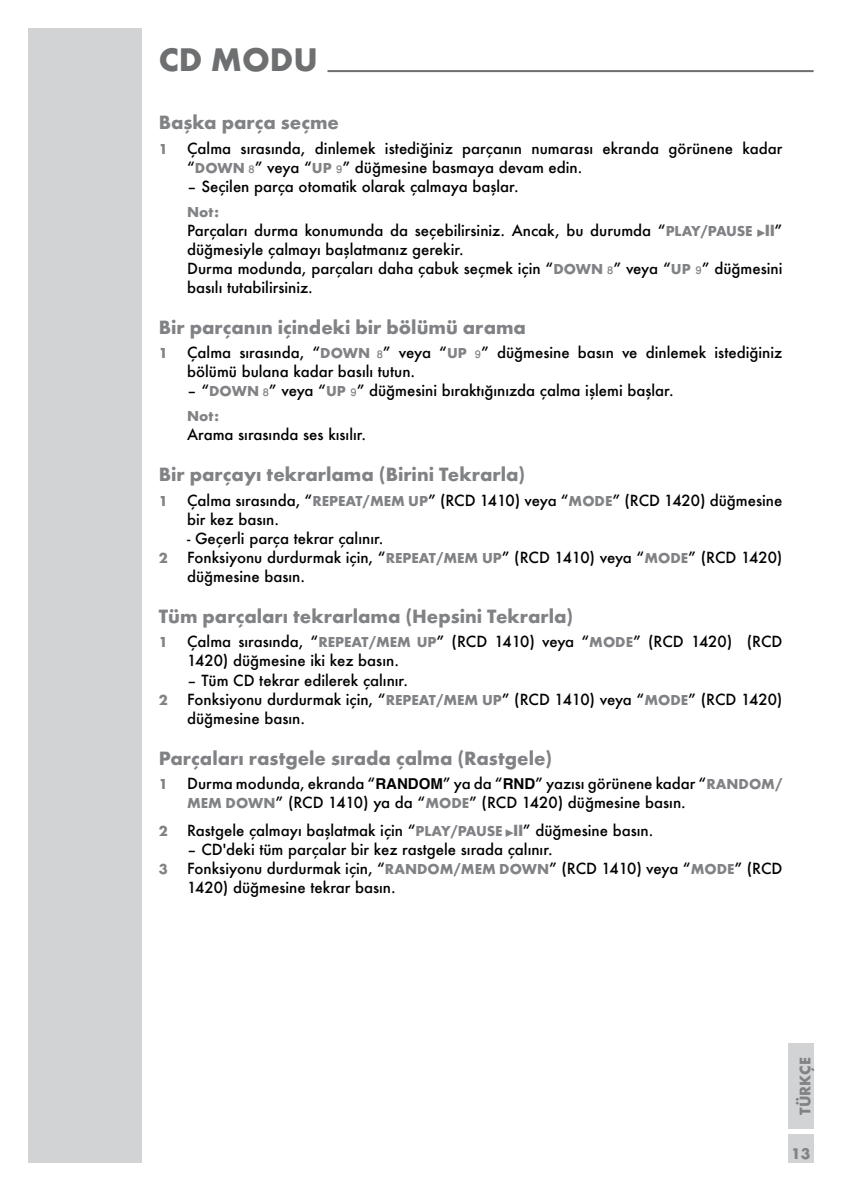
<style>
.page{position:relative;width:842px;height:1191px;background:#fff}
.page>*{position:absolute;margin:0;border:0;box-sizing:border-box;transform-origin:0 0}
.t1{font:700 34px "Futura TOT";color:#6d6f71}
.t2{font:700 20px "Futura TOT";color:#808285}
.t3{font:700 16px "Futura TOT";color:#808285}
.t4{font:500 15px/19px "Futura";color:#000}
.t5{font:700 15px "Futura TOT";letter-spacing:.005em;color:#808285}
.s1{font-family:"Futura TOT";font-weight:700;color:#808285}
.s2{font-family:"Win Soft Pro";color:#808285}
.s3{font-family:"Grund Son Dr";font-weight:400;color:#808285}
.s4{font-weight:800;font-stretch:condensed;color:#808285}
.s5{font-family:"Helvetica";font-weight:700}
</style>
<div class="page">
<div style="left:788px;top:1043px;width:26px;height:85px;background:#d1d3d4"></div>
<div style="left:788px;top:1134px;width:26px;height:28px;background:#d1d3d4"></div>
<div style="left:28px;top:28px;width:114px;height:1134px;background:#d1d3d4"></div>
<hr style="left:327px;top:70px;width:487px;height:2px;background:#6d6f71">
<h1 class="t1" style="left:159px;top:39px;width:161px">CD MODU</h1>
<h2 class="t2" style="left:159px;top:110px;width:182px">Başka parça seçme</h2>
<p class="t5" style="left:159px;top:140px;width:10px">1</p>
<p class="t4" style="left:187px;top:139px;width:597px">Çalma sırasında, dinlemek istediğiniz parçanın numarası ekranda görünene kadar “<span class="s1">DOWN</span> <span class="s2">8</span>” veya “<span class="s1">UP</span> <span class="s2">9</span>” düğmesine basmaya devam edin.</p>
<p class="t4" style="left:187px;top:177px;width:333px">– Seçilen parça otomatik olarak çalmaya başlar.</p>
<p class="t5" style="left:187px;top:202px;width:33px">Not:</p>
<p class="t4" style="left:187px;top:220px;width:597px">Parçaları durma konumunda da seçebilirsiniz. Ancak, bu durumda “<span class="s1">PLAY/PAUSE</span> <span class="s3">e</span><span class="s4">II</span>” düğmesiyle çalmayı başlatmanız gerekir.<br>Durma modunda, parçaları daha çabuk seçmek için “<span class="s1">DOWN</span> <span class="s2">8</span>” veya “<span class="s1">UP</span> <span class="s2">9</span>” düğmesini basılı tutabilirsiniz.</p>
<h2 class="t2" style="left:159px;top:314px;width:369px">Bir parçanın içindeki bir bölümü arama</h2>
<p class="t5" style="left:159px;top:344px;width:10px">1</p>
<p class="t4" style="left:187px;top:343px;width:597px">Çalma sırasında, “<span class="s1">DOWN</span> <span class="s2">8</span>” veya “<span class="s1">UP</span> <span class="s2">9</span>” düğmesine basın ve dinlemek istediğiniz bölümü bulana kadar basılı tutun.</p>
<p class="t4" style="left:187px;top:381px;width:488px">– “<span class="s1">DOWN</span> <span class="s2">8</span>” veya “<span class="s1">UP</span> <span class="s2">9</span>” düğmesini bıraktığınızda çalma işlemi başlar.</p>
<p class="t5" style="left:187px;top:407px;width:33px">Not:</p>
<p class="t4" style="left:187px;top:425px;width:181px">Arama sırasında ses kısılır.</p>
<h2 class="t2" style="left:159px;top:462px;width:368px">Bir parçayı tekrarlama (Birini Tekrarla)</h2>
<p class="t5" style="left:159px;top:491px;width:10px">1</p>
<p class="t4" style="left:187px;top:490px;width:597px">Çalma sırasında, “<span class="s1">REPEAT/MEM UP</span>” (RCD 1410) veya “<span class="s1">MODE</span>” (RCD 1420) düğmesine bir kez basın.</p>
<p class="t4" style="left:187px;top:528px;width:198px">- Geçerli parça tekrar çalınır.</p>
<p class="t5" style="left:159px;top:548px;width:10px">2</p>
<p class="t4" style="left:187px;top:547px;width:597px">Fonksiyonu durdurmak için, “<span class="s1">REPEAT/MEM UP</span>” (RCD 1410) veya “<span class="s1">MODE</span>” (RCD 1420) düğmesine basın.</p>
<h2 class="t2" style="left:159px;top:603px;width:416px">Tüm parçaları tekrarlama (Hepsini Tekrarla)</h2>
<p class="t5" style="left:159px;top:633px;width:10px">1</p>
<p class="t4" style="left:187px;top:632px;width:597px">Çalma sırasında, “<span class="s1">REPEAT/MEM UP</span>” (RCD 1410) veya “<span class="s1">MODE</span>” (RCD 1420) (RCD<br>1420) düğmesine iki kez basın.</p>
<p class="t4" style="left:187px;top:670px;width:222px">– Tüm CD tekrar edilerek çalınır.</p>
<p class="t5" style="left:159px;top:690px;width:10px">2</p>
<p class="t4" style="left:187px;top:689px;width:597px">Fonksiyonu durdurmak için, “<span class="s1">REPEAT/MEM UP</span>” (RCD 1410) veya “<span class="s1">MODE</span>” (RCD 1420) düğmesine basın.</p>
<h2 class="t2" style="left:159px;top:745px;width:395px">Parçaları rastgele sırada çalma (Rastgele)</h2>
<p class="t5" style="left:159px;top:775px;width:10px">1</p>
<p class="t4" style="left:187px;top:774px;width:597px">Durma modunda, ekranda “<span class="s5">RANDOM</span>” ya da “<span class="s5">RND</span>” yazısı görünene kadar “<span class="s1">RANDOM/<br>MEM DOWN</span>” (RCD 1410) ya da “<span class="s1">MODE</span>” (RCD 1420) düğmesine basın.</p>
<p class="t5" style="left:159px;top:821px;width:10px">2</p>
<p class="t4" style="left:187px;top:820px;width:468px">Rastgele çalmayı başlatmak için “<span class="s1">PLAY/PAUSE</span> <span class="s3">e</span><span class="s4">II</span>” düğmesine basın.</p>
<p class="t4" style="left:187px;top:839px;width:367px">– CD'deki tüm parçalar bir kez rastgele sırada çalınır.</p>
<p class="t5" style="left:159px;top:859px;width:10px">3</p>
<p class="t4" style="left:187px;top:858px;width:597px">Fonksiyonu durdurmak için, “<span class="s1">RANDOM/MEM DOWN</span>” (RCD 1410) veya “<span class="s1">MODE</span>” (RCD<br>1420) düğmesine tekrar basın.</p>
<p class="t3" style="left:795px;top:1114px;width:59px;rotate:-90deg">TÜRKÇE</p>
<p class="t3" style="left:791px;top:1143px;width:21px">13</p>
</div>
